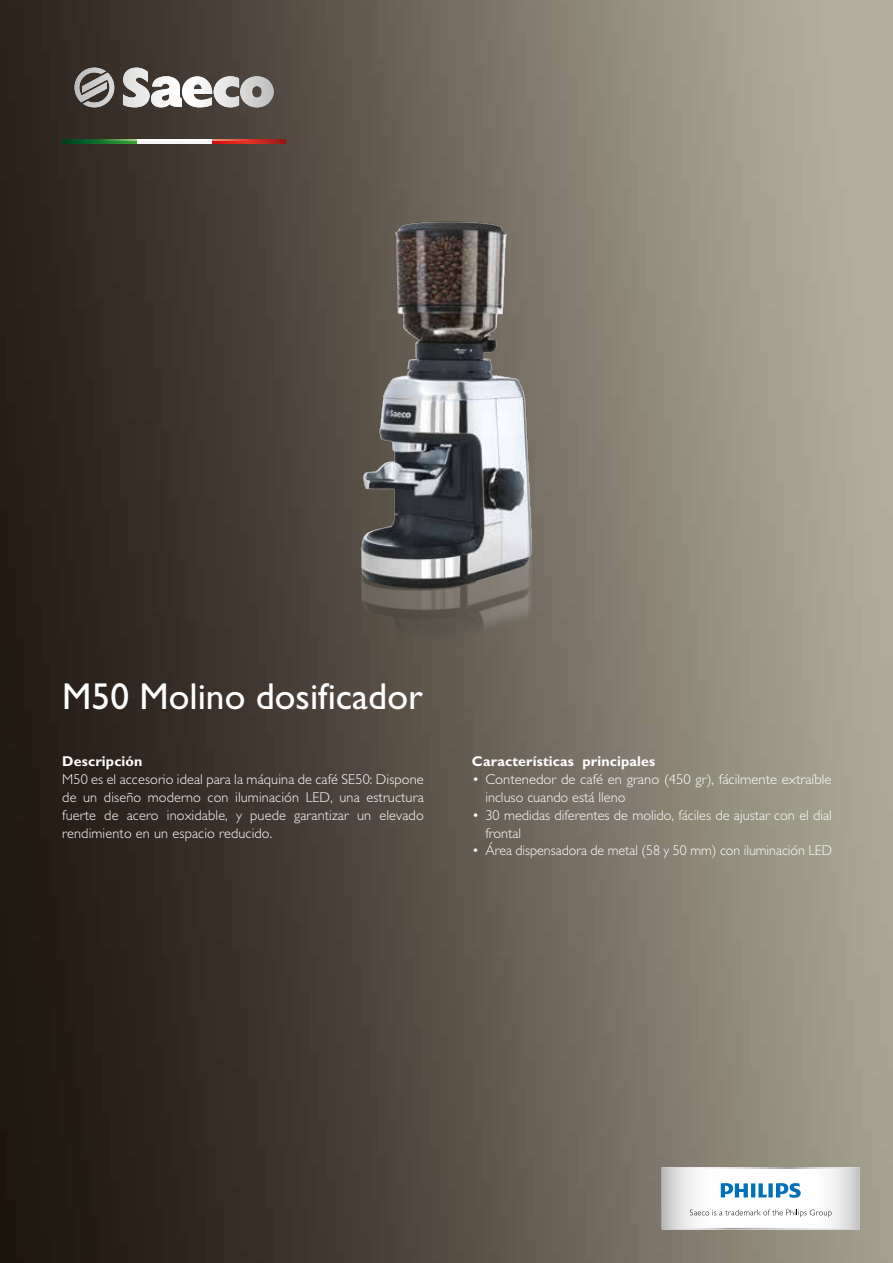
<style>
.page{position:relative;width:893px;height:1263px;background:#fff}
.page>*{position:absolute;margin:0;border:0;box-sizing:border-box;transform-origin:0 0}
.t1{font:37.5px "Gill Sans Std";color:#fff}
.t2{font:300 14.25px/17.9px "Gill Sans Std";color:#fff}
.t3{font:700 14.25px "Gill Sans Std";letter-spacing:.01em;color:#fff}
</style>
<div class="page">
<img style="left:0;top:0;width:893px;height:1263px">
<svg style="left:75px;top:68px;width:199px;height:39px"></svg>
<svg style="left:62px;top:139px;width:75px;height:4px"></svg>
<hr style="left:137px;top:139px;width:75px;height:4px;background:#f6f6f6">
<svg style="left:212px;top:139px;width:74px;height:4px"></svg>
<img style="left:63px;top:140px;width:74px;height:1px">
<hr style="left:137px;top:140px;width:75px;height:1px;background:#fcfcfc">
<img style="left:212px;top:140px;width:74px;height:1px">
<img style="left:344px;top:213px;width:204px;height:490px">
<svg style="left:662px;top:1169px;width:198px;height:59px"></svg>
<svg style="left:690px;top:1209px;width:142px;height:8px"></svg>
<svg style="left:662px;top:1167px;width:198px;height:2px"></svg>
<svg style="left:662px;top:1228px;width:198px;height:1px"></svg>
<svg style="left:721px;top:1183px;width:80px;height:15px"></svg>
<h1 class="t1" style="left:62px;top:674px;width:362px">M50 Molino dosificador</h1>
<p class="t3" style="left:62px;top:753px;width:82px">Descripción</p>
<p class="t2" style="left:62px;top:770px;width:363px;text-align:justify">M50 es el accesorio ideal para la máquina de café SE50: Dispone de un diseño moderno con iluminación LED, una estructura fuerte de acero inoxidable, y puede garantizar un elevado rendimiento en un espacio reducido.</p>
<p class="t3" style="left:472px;top:753px;width:185px">Características principales</p>
<p class="t2" style="left:485px;top:770px;width:348px;text-indent:-13px">• Contenedor de café en grano (450 gr), fácilmente extraíble incluso cuando está lleno</p>
<p class="t2" style="left:485px;top:806px;width:348px;text-indent:-13px">• 30 medidas diferentes de molido, fáciles de ajustar con el dial frontal</p>
<p class="t2" style="left:472px;top:842px;width:362px">• Área dispensadora de metal (58 y 50 mm) con iluminación LED</p>
</div>
